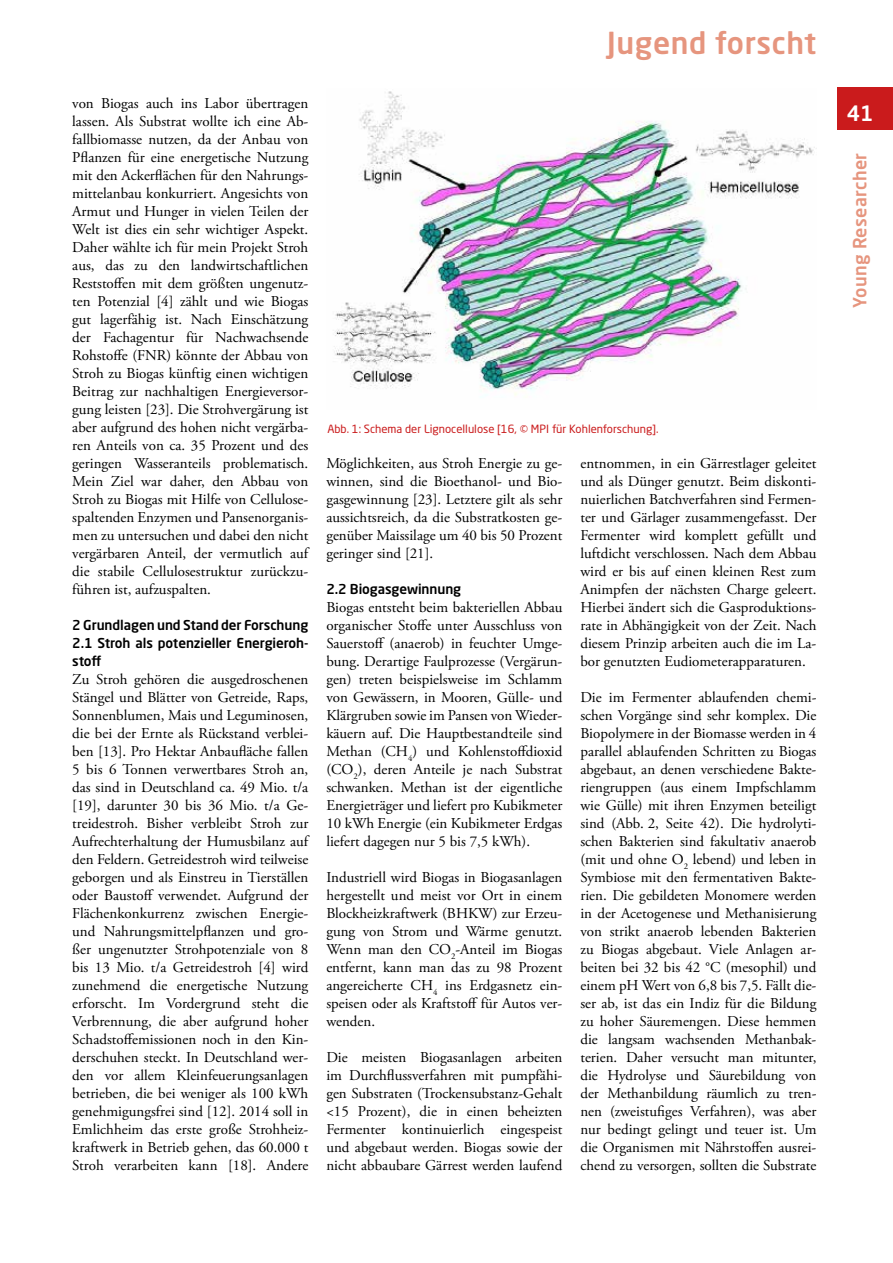
<style>
.page{position:relative;width:893px;height:1263px;background:#fff}
.page>*{position:absolute;margin:0;border:0;box-sizing:border-box;transform-origin:0 0}
.t1{font:500 30px "Neo Sans Std";letter-spacing:.02em;color:#e6957e}
.t2{font:500 21px "Neo Sans Std";color:#fff}
.t3{font:500 18px "Neo Sans Std";letter-spacing:.02em;color:#e6957e}
.t4{font:15px/18px "Adobe Garamond Pro";color:#000;text-align:justify}
.t5{font:500 13.5px/18px "Neo Sans Std";letter-spacing:-.005em;color:#000;text-align:justify}
.t6{font:11.25px "Neo Sans Std";color:#ca1b1c}
</style>
<div class="page">
<div style="left:837px;top:87px;width:56px;height:43px;background:#ca1b1c"></div>
<img style="left:334px;top:91px;width:481px;height:305px">
<p class="t4" style="left:72px;top:95px;width:238px">von Biogas auch ins Labor übertragen lassen. Als Substrat wollte ich eine Ab&shy;fallbiomasse nutzen, da der Anbau von Pflanzen für eine energetische Nutzung mit den Ackerflächen für den Nahrungs&shy;mittelanbau konkurriert. Angesichts von Armut und Hunger in vielen Teilen der Welt ist dies ein sehr wichtiger Aspekt.<br>Daher wählte ich für mein Projekt Stroh aus, das zu den landwirtschaftlichen Reststoffen mit dem größten ungenutz&shy;ten Potenzial [4] zählt und wie Biogas gut lagerfähig ist. Nach Einschätzung der Fachagentur für Nachwachsende Rohstoffe (FNR) könnte der Abbau von Stroh zu Biogas künftig einen wichtigen Beitrag zur nachhaltigen Energieversor&shy;gung leisten [23]. Die Strohvergärung ist aber aufgrund des hohen nicht vergärba&shy;ren Anteils von ca. 35 Prozent und des geringen Wasseranteils problematisch.<br>Mein Ziel war daher, den Abbau von Stroh zu Biogas mit Hilfe von Cellulose&shy;spaltenden Enzymen und Pansenorganis&shy;men zu untersuchen und dabei den nicht vergärbaren Anteil, der vermutlich auf die stabile Cellulosestruktur zurückzu&shy;führen ist, aufzuspalten.</p>
<p class="t5" style="left:72px;top:616px;width:238px">2 Grundlagen und Stand der Forschung 2.1 Stroh als potenzieller Energieroh&shy;stoff</p>
<p class="t4" style="left:72px;top:671px;width:238px">Zu Stroh gehören die ausgedroschenen Stängel und Blätter von Getreide, Raps, Sonnenblumen, Mais und Leguminosen, die bei der Ernte als Rückstand verblei&shy;ben [13]. Pro Hektar Anbaufläche fallen 5 bis 6 Tonnen verwertbares Stroh an, das sind in Deutschland ca. 49 Mio. t/a [19], darunter 30 bis 36 Mio. t/a Ge&shy;treidestroh. Bisher verbleibt Stroh zur Aufrechterhaltung der Humusbilanz auf den Feldern. Getreidestroh wird teilweise geborgen und als Einstreu in Tierställen oder Baustoff verwendet. Aufgrund der Flächenkonkurrenz zwischen Energie&shy;und Nahrungsmittelpflanzen und gro&shy;ßer ungenutzter Strohpotenziale von 8 bis 13 Mio. t/a Getreidestroh [4] wird zunehmend die energetische Nutzung erforscht. Im Vordergrund steht die Verbrennung, die aber aufgrund hoher Schadstoffemissionen noch in den Kin&shy;derschuhen steckt. In Deutschland wer&shy;den vor allem Kleinfeuerungsanlagen betrieben, die bei weniger als 100 kWh genehmigungsfrei sind [12]. 2014 soll in Emlichheim das erste große Strohheiz&shy;kraftwerk in Betrieb gehen, das 60.000 t Stroh verarbeiten kann [18]. Andere</p>
<h1 class="t1" style="left:607px;top:24px;width:211px">Jugend forscht</h1>
<p class="t6" style="left:327px;top:422px;width:332px">Abb. 1: Schema der Lignocellulose [16, © MPI für Kohlenforschung].</p>
<p class="t4" style="left:326px;top:455px;width:238px">Möglichkeiten, aus Stroh Energie zu ge&shy;winnen, sind die Bioethanol- und Bio&shy;gasgewinnung [23]. Letztere gilt als sehr aussichtsreich, da die Substratkosten ge&shy;genüber Maissilage um 40 bis 50 Prozent geringer sind [21].</p>
<p class="t5" style="left:326px;top:580px;width:136px">2.2 Biogasgewinnung</p>
<p class="t4" style="left:326px;top:599px;width:238px">Biogas entsteht beim bakteriellen Abbau organischer Stoffe unter Ausschluss von Sauerstoff (anaerob) in feuchter Umge&shy;bung. Derartige Faulprozesse (Vergärun&shy;gen) treten beispielsweise im Schlamm von Gewässern, in Mooren, Gülle- und Klärgruben sowie im Pansen von Wieder&shy;käuern auf. Die Hauptbestandteile sind Methan (CH<sub>4</sub>) und Kohlenstoffdioxid (CO<sub>2</sub>), deren Anteile je nach Substrat schwanken. Methan ist der eigentliche Energieträger und liefert pro Kubikmeter 10 kWh Energie (ein Kubikmeter Erdgas liefert dagegen nur 5 bis 7,5 kWh).</p>
<p class="t4" style="left:326px;top:869px;width:238px">Industriell wird Biogas in Biogasanlagen hergestellt und meist vor Ort in einem Blockheizkraftwerk (BHKW) zur Erzeu&shy;gung von Strom und Wärme genutzt.<br>Wenn man den CO<sub>2</sub>-Anteil im Biogas entfernt, kann man das zu 98 Prozent angereicherte CH<sub>4</sub> ins Erdgasnetz ein&shy;speisen oder als Kraftstoff für Autos ver&shy;wenden.</p>
<p class="t4" style="left:326px;top:1049px;width:238px">Die meisten Biogasanlagen arbeiten im Durchflussverfahren mit pumpfähi&shy;gen Substraten (Trockensubstanz-Gehalt &lt;15 Prozent), die in einen beheizten Fermenter kontinuierlich eingespeist und abgebaut werden. Biogas sowie der nicht abbaubare Gärrest werden laufend</p>
<p class="t4" style="left:580px;top:455px;width:238px">entnommen, in ein Gärrestlager geleitet und als Dünger genutzt. Beim diskonti&shy;nuierlichen Batchverfahren sind Fermen&shy;ter und Gärlager zusammengefasst. Der Fermenter wird komplett gefüllt und luftdicht verschlossen. Nach dem Abbau wird er bis auf einen kleinen Rest zum Animpfen der nächsten Charge geleert.<br>Hierbei ändert sich die Gasproduktions&shy;rate in Abhängigkeit von der Zeit. Nach diesem Prinzip arbeiten auch die im La&shy;bor genutzten Eudiometerapparaturen.</p>
<p class="t4" style="left:580px;top:689px;width:238px">Die im Fermenter ablaufenden chemi&shy;schen Vorgänge sind sehr komplex. Die Biopolymere in der Biomasse werden in 4 parallel ablaufenden Schritten zu Biogas abgebaut, an denen verschiedene Bakte&shy;riengruppen (aus einem Impfschlamm wie Gülle) mit ihren Enzymen beteiligt sind (Abb. 2, Seite 42). Die hydrolyti&shy;schen Bakterien sind fakultativ anaerob (mit und ohne O<sub>2</sub> lebend) und leben in Symbiose mit den fermentativen Bakte&shy;rien. Die gebildeten Monomere werden in der Acetogenese und Methanisierung von strikt anaerob lebenden Bakterien zu Biogas abgebaut. Viele Anlagen ar&shy;beiten bei 32 bis 42 °C (mesophil) und einem pH Wert von 6,8 bis 7,5. Fällt die&shy;ser ab, ist das ein Indiz für die Bildung zu hoher Säuremengen. Diese hemmen die langsam wachsenden Methanbak&shy;terien. Daher versucht man mitunter, die Hydrolyse und Säurebildung von der Methanbildung räumlich zu tren&shy;nen (zweistufiges Verfahren), was aber nur bedingt gelingt und teuer ist. Um die Organismen mit Nährstoffen ausrei&shy;chend zu versorgen, sollten die Substrate</p>
<h2 class="t2" style="left:847px;top:100px;width:28px">41</h2>
<p class="t3" style="left:849px;top:308px;width:156px;rotate:-90deg">Young Researcher</p>
</div>
